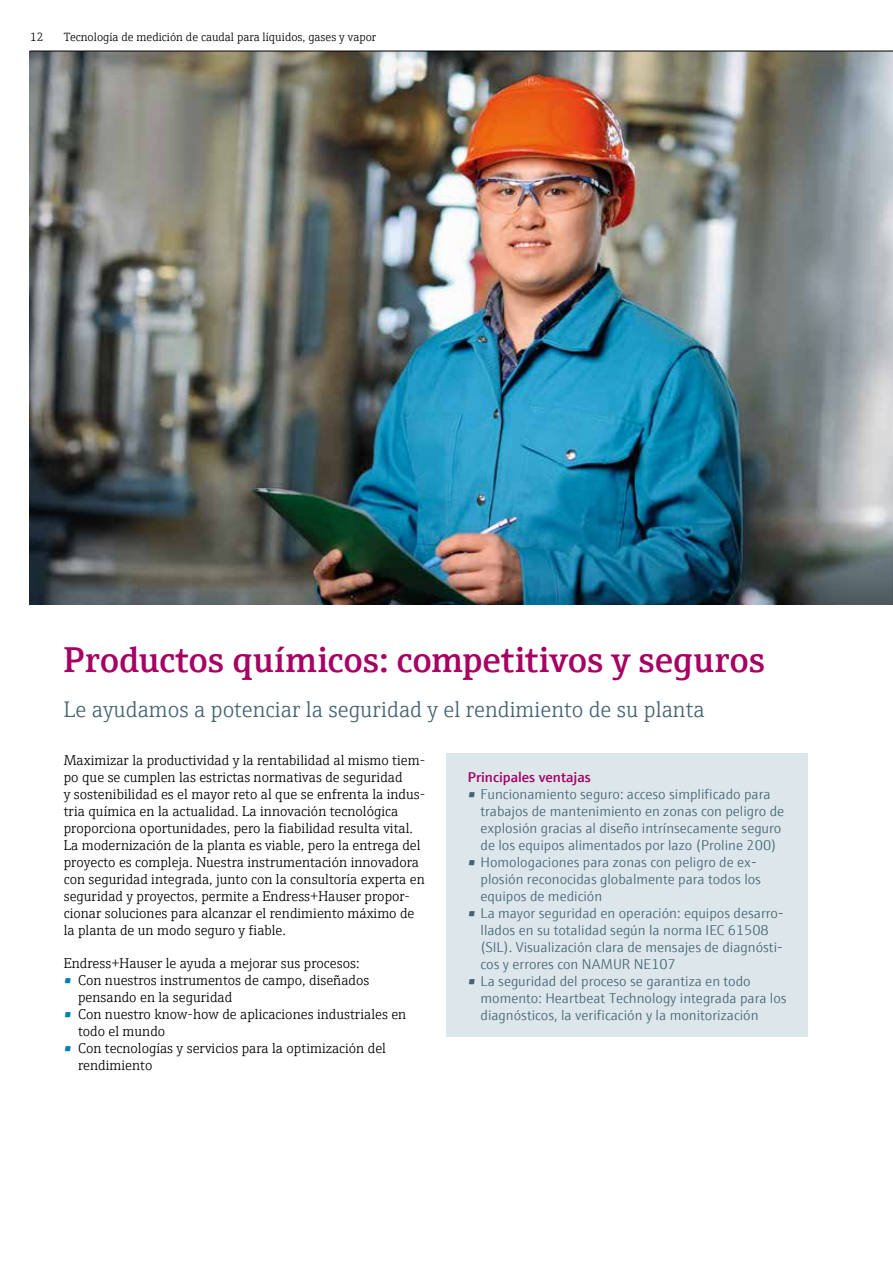
<style>
.page{position:relative;width:893px;height:1263px;background:#fff}
.page>*{position:absolute;margin:0;border:0;box-sizing:border-box;transform-origin:0 0}
.t1{font:600 36px "E+H Serif";color:#a70063}
.t2{font:300 22.5px "E+H Serif";color:#456473}
.t3{font:300 14.25px/17px "E+H Serif";color:#000}
.t4{font:300 14.25px/17px "E+H Sans";color:#456473}
.t5{font:600 14.25px "E+H Sans";color:#a70063}
.t6{font:300 12px "E+H Serif";color:#000}
.s1{font-weight:600;color:#0081ad}
</style>
<div class="page">
<img style="left:30px;top:52px;width:863px;height:552px">
<div style="left:446px;top:753px;width:362px;height:284px;background:#dce6eb"></div>
<hr style="left:30px;top:51px;width:863px;height:1px;background:#000">
<p class="t6" style="left:30px;top:29px;width:15px">12</p>
<p class="t6" style="left:64px;top:29px;width:314px">Tecnología de medición de caudal para líquidos, gases y vapor</p>
<h1 class="t1" style="left:64px;top:632px;width:703px">Productos químicos: competitivos y seguros</h1>
<h2 class="t2" style="left:64px;top:693px;width:642px">Le ayudamos a potenciar la seguridad y el rendimiento de su planta</h2>
<p class="t3" style="left:64px;top:750px;width:363px">Maximizar la productividad y la rentabilidad al mismo tiem&shy;po que se cumplen las estrictas normativas de seguridad<br>y sostenibilidad es el mayor reto al que se enfrenta la indus&shy;tria química en la actualidad. La innovación tecnológica proporciona oportunidades, pero la fiabilidad resulta vital.<br>La modernización de la planta es viable, pero la entrega del proyecto es compleja. Nuestra instrumentación innovadora con seguridad integrada, junto con la consultoría experta en seguridad y proyectos, permite a Endress+Hauser propor&shy;cionar soluciones para alcanzar el rendimiento máximo de la planta de un modo seguro y fiable.</p>
<p class="t3" style="left:64px;top:953px;width:297px">Endress+Hauser le ayuda a mejorar sus procesos:</p>
<p class="t3" style="left:78px;top:970px;width:293px;text-indent:-14px"><span class="s1">•</span> Con nuestros instrumentos de campo, diseñados pensando en la seguridad</p>
<p class="t3" style="left:78px;top:1005px;width:330px;text-indent:-14px"><span class="s1">•</span> Con nuestro know-how de aplicaciones industriales en todo el mundo</p>
<p class="t3" style="left:78px;top:1039px;width:309px;text-indent:-14px"><span class="s1">•</span> Con tecnologías y servicios para la optimización del rendimiento</p>
<p class="t5" style="left:468px;top:766px;width:125px">Principales ventajas</p>
<p class="t4" style="left:480px;top:784px;width:305px;text-indent:-13px">• Funcionamiento seguro: acceso simplificado para trabajos de mantenimiento en zonas con peligro de explosión gracias al diseño intrínsecamente seguro de los equipos alimentados por lazo (Proline 200)</p>
<p class="t4" style="left:480px;top:852px;width:282px;text-indent:-13px">• Homologaciones para zonas con peligro de ex&shy;plosión reconocidas globalmente para todos los equipos de medición</p>
<p class="t4" style="left:480px;top:903px;width:305px;text-indent:-13px">• La mayor seguridad en operación: equipos desarro&shy;llados en su totalidad según la norma IEC 61508 (SIL). Visualización clara de mensajes de diagnósti&shy;cos y errores con NAMUR NE107</p>
<p class="t4" style="left:480px;top:972px;width:308px;text-indent:-13px">• La seguridad del proceso se garantiza en todo momento: Heartbeat Technology integrada para los diagnósticos, la verificación y la monitorización</p>
</div>
